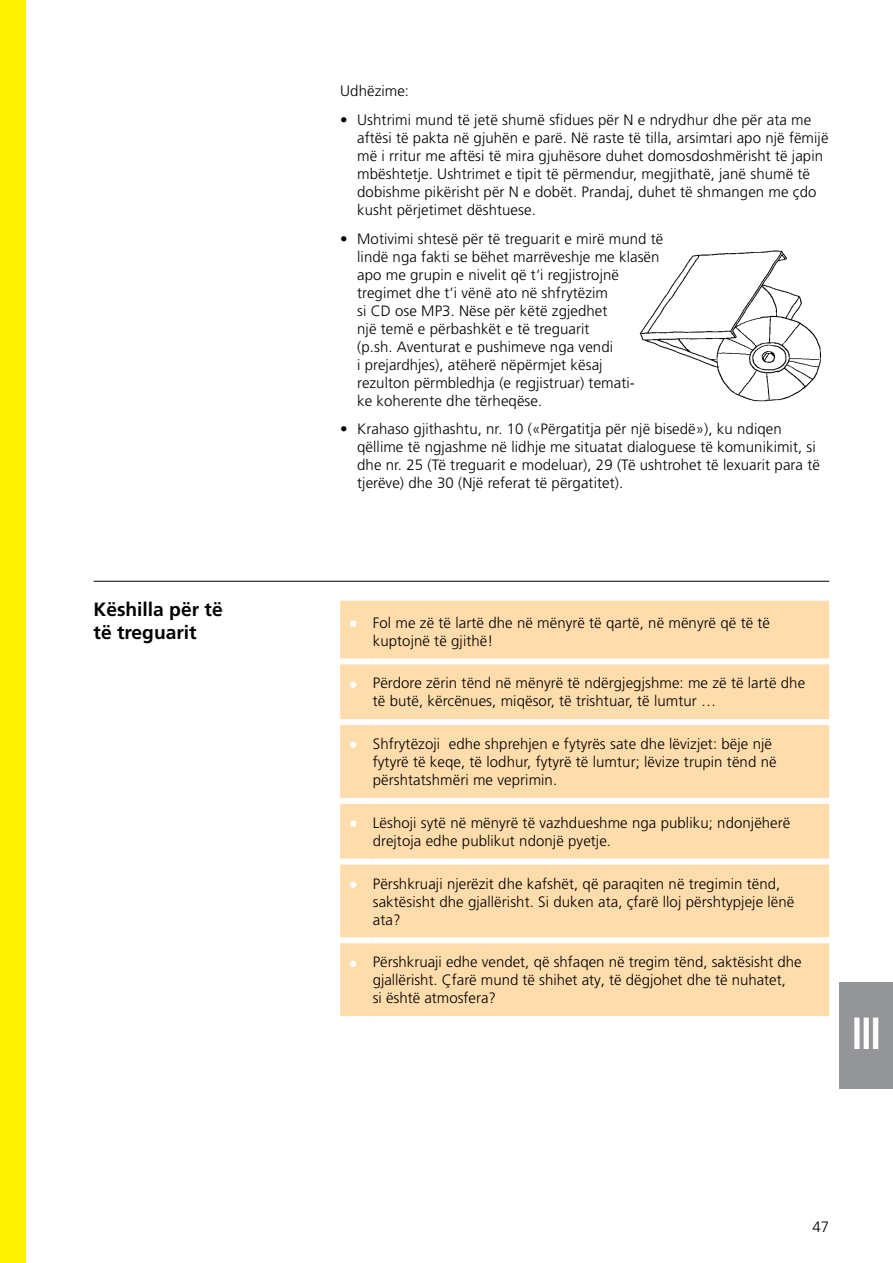
<style>
.page{position:relative;width:893px;height:1263px;background:#fff}
.page>*{position:absolute;margin:0;border:0;box-sizing:border-box;transform-origin:0 0}
.t1{font:700 condensed 45px "Frutiger";color:#fff;scale:.9 1}
.t2{font:700 19.2px/23.1px "Frutiger";color:#000}
.t3{font:300 15px/18px "Frutiger LT Pro";letter-spacing:.005em;color:#000}
.t4{font:300 15px "Frutiger";color:#000}
.s1{font-weight:700;font-size:18px;color:#fff}
</style>
<div class="page">
<div style="left:840px;top:982px;width:53px;height:107px;background:#939598"></div>
<hr style="left:94px;top:581px;width:735px;height:1px;background:#000">
<div style="left:340px;top:601px;width:489px;height:415px;background:#ffdcac"></div>
<div style="left:340px;top:658px;width:33px;height:6px;background:#fff"></div>
<div style="left:373px;top:658px;width:456px;height:6px;background:#fff"></div>
<div style="left:340px;top:719px;width:33px;height:6px;background:#fff"></div>
<div style="left:373px;top:719px;width:456px;height:6px;background:#fff"></div>
<div style="left:340px;top:798px;width:33px;height:6px;background:#fff"></div>
<div style="left:373px;top:798px;width:456px;height:6px;background:#fff"></div>
<div style="left:340px;top:858px;width:33px;height:6px;background:#fff"></div>
<div style="left:373px;top:858px;width:456px;height:6px;background:#fff"></div>
<div style="left:340px;top:937px;width:33px;height:6px;background:#fff"></div>
<div style="left:373px;top:937px;width:456px;height:6px;background:#fff"></div>
<img style="left:640px;top:250px;width:181px;height:152px">
<div style="left:0;top:0;width:26px;height:1263px;background:#fff200"></div>
<p class="t2" style="left:94px;top:597px;width:131px">Këshilla për të të treguarit</p>
<p class="t3" style="left:340px;top:82px;width:70px">Udhëzime:</p>
<p class="t3" style="left:357px;top:111px;width:473px;text-indent:-17px">• Ushtrimi mund të jetë shumë sfidues për N e ndrydhur dhe për ata me aftësi të pakta në gjuhën e parë. Në raste të tilla, arsimtari apo një fëmijë më i rritur me aftësi të mira gjuhësore duhet domosdoshmërisht të japin mbështetje. Ushtrimet e tipit të përmendur, megjithatë, janë shumë të dobishme pikërisht për N e dobët. Prandaj, duhet të shmangen me çdo kusht përjetimet dështuese.</p>
<p class="t3" style="left:357px;top:229px;width:308px;text-indent:-17px">• Motivimi shtesë për të treguarit e mirë mund të lindë nga fakti se bëhet marrëveshje me klasën apo me grupin e nivelit që t‘i regjistrojnë tregimet dhe t‘i vënë ato në shfrytëzim<br>si CD ose MP3. Nëse për këtë zgjedhet<br>një temë e përbashkët e të treguarit<br>(p.sh. Aventurat e pushimeve nga vendi<br>i prejardhjes), atëherë nëpërmjet kësaj<br>rezulton përmbledhja (e regjistruar) temati-<br>ke koherente dhe tërheqëse.</p>
<p class="t3" style="left:357px;top:420px;width:464px;text-indent:-17px">• Krahaso gjithashtu, nr. 10 («Përgatitja për një bisedë»), ku ndiqen qëllime të ngjashme në lidhje me situatat dialoguese të komunikimit, si dhe nr. 25 (Të treguarit e modeluar), 29 (Të ushtrohet të lexuarit para të tjerëve) dhe 30 (Një referat të përgatitet).</p>
<p class="t3" style="left:373px;top:614px;width:399px;text-indent:-24px"><span class="s1">•</span> Fol me zë të lartë dhe në mënyrë të qartë, në mënyrë që të të kuptojnë të gjithë!</p>
<p class="t3" style="left:373px;top:674px;width:434px;text-indent:-24px"><span class="s1">•</span> Përdore zërin tënd në mënyrë të ndërgjegjshme: me zë të lartë dhe të butë, kërcënues, miqësor, të trishtuar, të lumtur …</p>
<p class="t3" style="left:373px;top:735px;width:405px;text-indent:-24px"><span class="s1">•</span> Shfrytëzoji edhe shprehjen e fytyrës sate dhe lëvizjet: bëje një fytyrë të keqe, të lodhur, fytyrë të lumtur; lëvize trupin tënd në përshtatshmëri me veprimin.</p>
<p class="t3" style="left:373px;top:814px;width:419px;text-indent:-24px"><span class="s1">•</span> Lëshoji sytë në mënyrë të vazhdueshme nga publiku; ndonjëherë drejtoja edhe publikut ndonjë pyetje.</p>
<p class="t3" style="left:373px;top:874px;width:423px;text-indent:-24px"><span class="s1">•</span> Përshkruaji njerëzit dhe kafshët, që paraqiten në tregimin tënd, saktësisht dhe gjallërisht. Si duken ata, çfarë lloj përshtypjeje lënë ata?</p>
<p class="t3" style="left:373px;top:953px;width:430px;text-indent:-24px"><span class="s1">•</span> Përshkruaji edhe vendet, që shfaqen në tregim tënd, saktësisht dhe gjallërisht. Çfarë mund të shihet aty, të dëgjohet dhe të nuhatet,<br>si është atmosfera?</p>
<h1 class="t1" style="left:851px;top:1007px;width:35px">III</h1>
<p class="t4" style="left:812px;top:1218px;width:18px">47</p>
</div>
